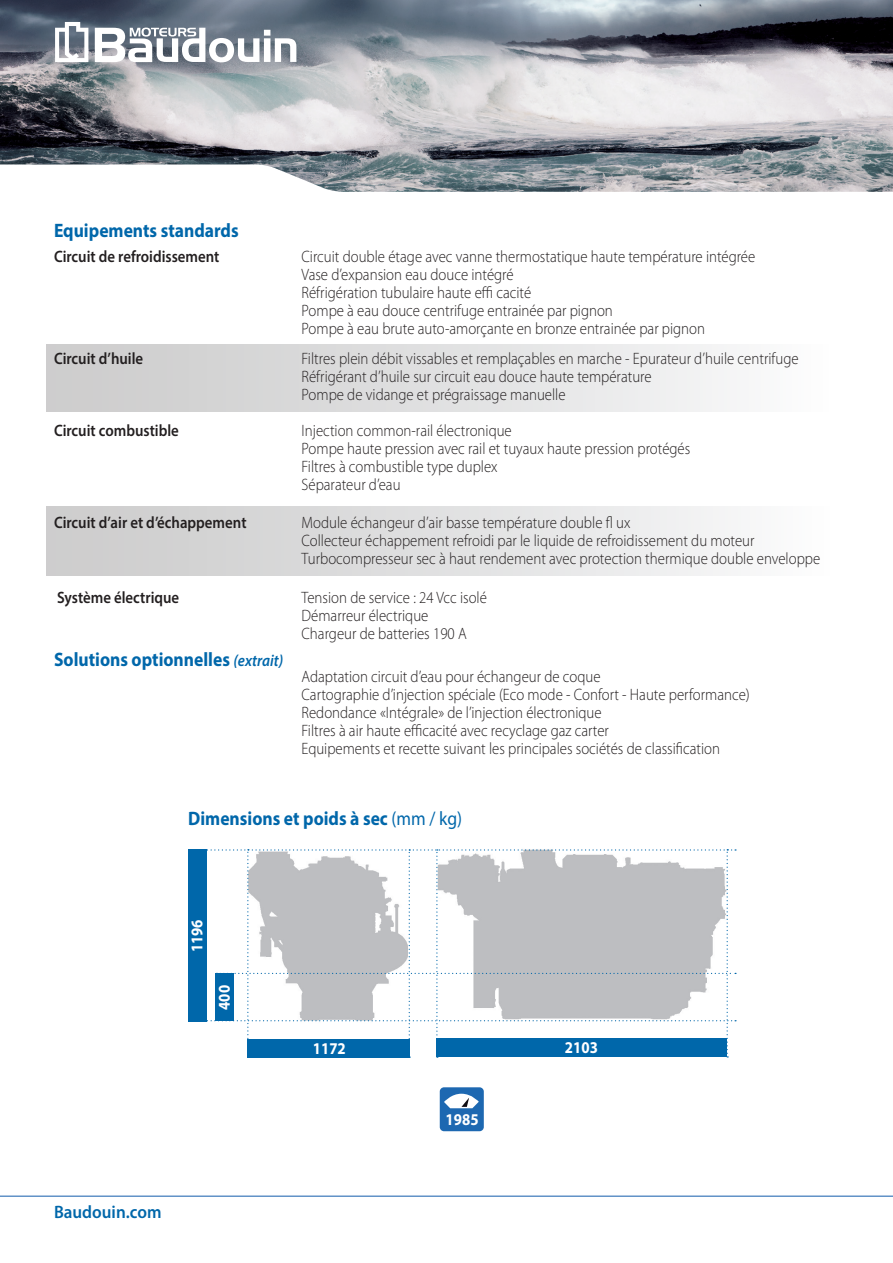
<style>
.page{position:relative;width:893px;height:1263px;background:#fff}
.page>*{position:absolute;margin:0;border:0;box-sizing:border-box;transform-origin:0 0}
.t1{font:700 19.5px "Myriad Pro";color:#0067aa;scale:.9 1}
.t2{font:600 18px "Myriad Pro";color:#0067aa;scale:.95 1}
.t3{font:300 16.5px "Myriad Pro";color:#231f20;scale:.9 1}
.t4{font:600 16.5px "Myriad Pro";color:#231f20;scale:.9 1}
.t5{font:700 16.5px "Myriad Pro";color:#fff;scale:.9 1}
.s1{font-weight:600;font-style:italic;font-size:16.5px}
.s2{font-weight:400}
</style>
<div class="page">
<div style="left:440px;top:1087px;width:44px;height:44px;background:#1d68b1;border-radius:4px"></div>
<svg style="left:444px;top:1093px;width:35px;height:15px"></svg>
<div style="left:188px;top:849px;width:19px;height:173px;background:#0067aa"></div>
<svg style="left:207px;top:849px;width:529px;height:209px"></svg>
<img style="left:0;top:0;width:893px;height:164px">
<svg style="left:0;top:164px;width:893px;height:28px"></svg>
<div style="left:47px;top:344px;width:784px;height:68px;background:linear-gradient(to right,#cacaca,#fafafb)"></div>
<div style="left:47px;top:507px;width:786px;height:68px;background:linear-gradient(to right,#cacaca,#fafafb)"></div>
<svg style="left:95px;top:28px;width:201px;height:34px"></svg>
<svg style="left:55px;top:22px;width:33px;height:40px"></svg>
<hr style="left:0;top:1195px;width:893px;height:2px;background:#6192c7">
<p class="t1" style="left:54px;top:218px;width:207px">Equipements standards</p>
<p class="t4" style="left:54px;top:246px;width:185px">Circuit de refroidissement</p>
<p class="t3" style="left:302px;top:246px;width:506px">Circuit double étage avec vanne thermostatique haute température intégrée</p>
<p class="t3" style="left:302px;top:264px;width:237px">Vase d’expansion eau douce intégré</p>
<p class="t3" style="left:302px;top:282px;width:257px">Réfrigération tubulaire haute effi cacité</p>
<p class="t3" style="left:302px;top:300px;width:347px">Pompe à eau douce centrifuge entrainée par pignon</p>
<p class="t3" style="left:302px;top:318px;width:450px">Pompe à eau brute auto-amorçante en bronze entrainée par pignon</p>
<p class="t4" style="left:54px;top:347px;width:101px">Circuit d’huile</p>
<p class="t3" style="left:302px;top:348px;width:554px">Filtres plein débit vissables et remplaçables en marche - Epurateur d’huile centrifuge</p>
<p class="t3" style="left:302px;top:366px;width:390px">Réfrigérant d’huile sur circuit eau douce haute température</p>
<p class="t3" style="left:302px;top:384px;width:295px">Pompe de vidange et prégraissage manuelle</p>
<p class="t4" style="left:54px;top:420px;width:140px">Circuit combustible</p>
<p class="t3" style="left:302px;top:421px;width:235px">Injection common-rail électronique</p>
<p class="t3" style="left:302px;top:439px;width:433px">Pompe haute pression avec rail et tuyaux haute pression protégés</p>
<p class="t3" style="left:302px;top:457px;width:219px">Filtres à combustible type duplex</p>
<p class="t3" style="left:302px;top:475px;width:112px">Séparateur d’eau</p>
<p class="t4" style="left:54px;top:512px;width:215px">Circuit d’air et d’échappement</p>
<p class="t3" style="left:302px;top:513px;width:367px">Module échangeur d’air basse température double fl ux</p>
<p class="t3" style="left:302px;top:531px;width:505px">Collecteur échappement refroidi par le liquide de refroidissement du moteur</p>
<p class="t3" style="left:302px;top:549px;width:578px">Turbocompresseur sec à haut rendement avec protection thermique double enveloppe</p>
<p class="t4" style="left:57px;top:587px;width:137px">Système électrique</p>
<p class="t3" style="left:302px;top:587px;width:208px">Tension de service : 24 Vcc isolé</p>
<p class="t3" style="left:302px;top:605px;width:142px">Démarreur électrique</p>
<p class="t3" style="left:302px;top:623px;width:185px">Chargeur de batteries 190 A</p>
<p class="t3" style="left:302px;top:666px;width:334px">Adaptation circuit d’eau pour échangeur de coque</p>
<p class="t3" style="left:302px;top:684px;width:500px">Cartographie d’injection spéciale (Eco mode - Confort - Haute performance)</p>
<p class="t3" style="left:302px;top:702px;width:335px">Redondance «Intégrale» de l’injection électronique</p>
<p class="t3" style="left:302px;top:720px;width:343px">Filtres à air haute efficacité avec recyclage gaz carter</p>
<p class="t3" style="left:302px;top:738px;width:467px">Equipements et recette suivant les principales sociétés de classification</p>
<p class="t1" style="left:54px;top:646px;width:256px">Solutions optionnelles <span class="s1">(extrait)</span></p>
<p class="t1" style="left:188px;top:805px;width:306px">Dimensions et poids à sec <span class="s2">(mm / kg)</span></p>
<p class="t5" style="left:186px;top:952px;width:38px;rotate:-90deg">1196</p>
<p class="t5" style="left:214px;top:1010px;width:29px;rotate:-90deg">400</p>
<p class="t2" style="left:54px;top:1200px;width:115px">Baudouin.com</p>
<p class="t5" style="left:313px;top:1037px;width:38px">1172</p>
<p class="t5" style="left:565px;top:1037px;width:38px">2103</p>
<p class="t5" style="left:446px;top:1109px;width:38px">1985</p>
</div>
